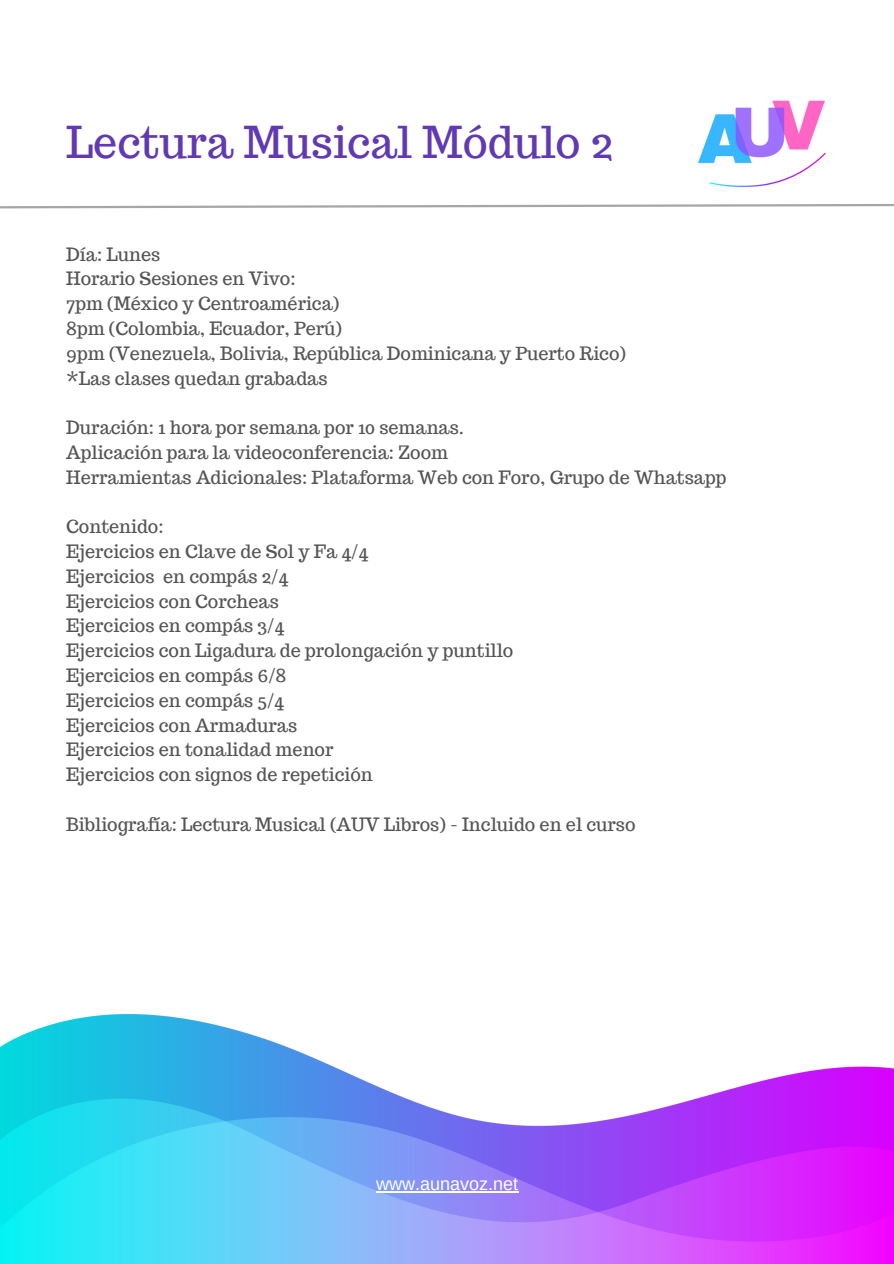
<style>
.page{position:relative;width:894px;height:1264px;background:#fff}
.page>*{position:absolute;margin:0;border:0;box-sizing:border-box;transform-origin:0 0}
.t1{font:43.05px "Trocchi";color:#6139b2}
.t2{font:18px/24.8px "Trocchi";color:#545454}
.t3{font:18px "Arimo";color:#fff}
</style>
<div class="page">
<svg style="left:0;top:204px;width:893px;height:5px"></svg>
<img style="left:695px;top:100px;width:133px;height:109px">
<img style="left:0;top:1014px;width:893px;height:249px">
<hr style="left:376px;top:1191px;width:142px;height:1px;background:#fff">
<h1 class="t1" style="left:66px;top:114px;width:548px">Lectura Musical Módulo 2</h1>
<p class="t2" style="left:66px;top:242px;width:561px">Día: Lunes<br>Horario Sesiones en Vivo:<br>7pm (México y Centroamérica)<br>8pm (Colombia, Ecuador, Perú)<br>9pm (Venezuela, Bolivia, República Dominicana y Puerto Rico) *Las clases quedan grabadas</p>
<p class="t2" style="left:66px;top:415px;width:661px">Duración: 1 hora por semana por 10 semanas.<br>Aplicación para la videoconferencia: Zoom<br>Herramientas Adicionales: Plataforma Web con Foro, Grupo de Whatsapp</p>
<p class="t2" style="left:66px;top:514px;width:448px">Contenido:<br>Ejercicios en Clave de Sol y Fa 4/4<br>Ejercicios en compás 2/4<br>Ejercicios con Corcheas<br>Ejercicios en compás 3/4<br>Ejercicios con Ligadura de prolongación y puntillo<br>Ejercicios en compás 6/8<br>Ejercicios en compás 5/4<br>Ejercicios con Armaduras<br>Ejercicios en tonalidad menor<br>Ejercicios con signos de repetición</p>
<p class="t2" style="left:66px;top:811px;width:570px">Bibliografía: Lectura Musical (AUV Libros) - Incluido en el curso</p>
<p class="t3" style="left:376px;top:1173px;width:144px">www.aunavoz.net</p>
</div>
